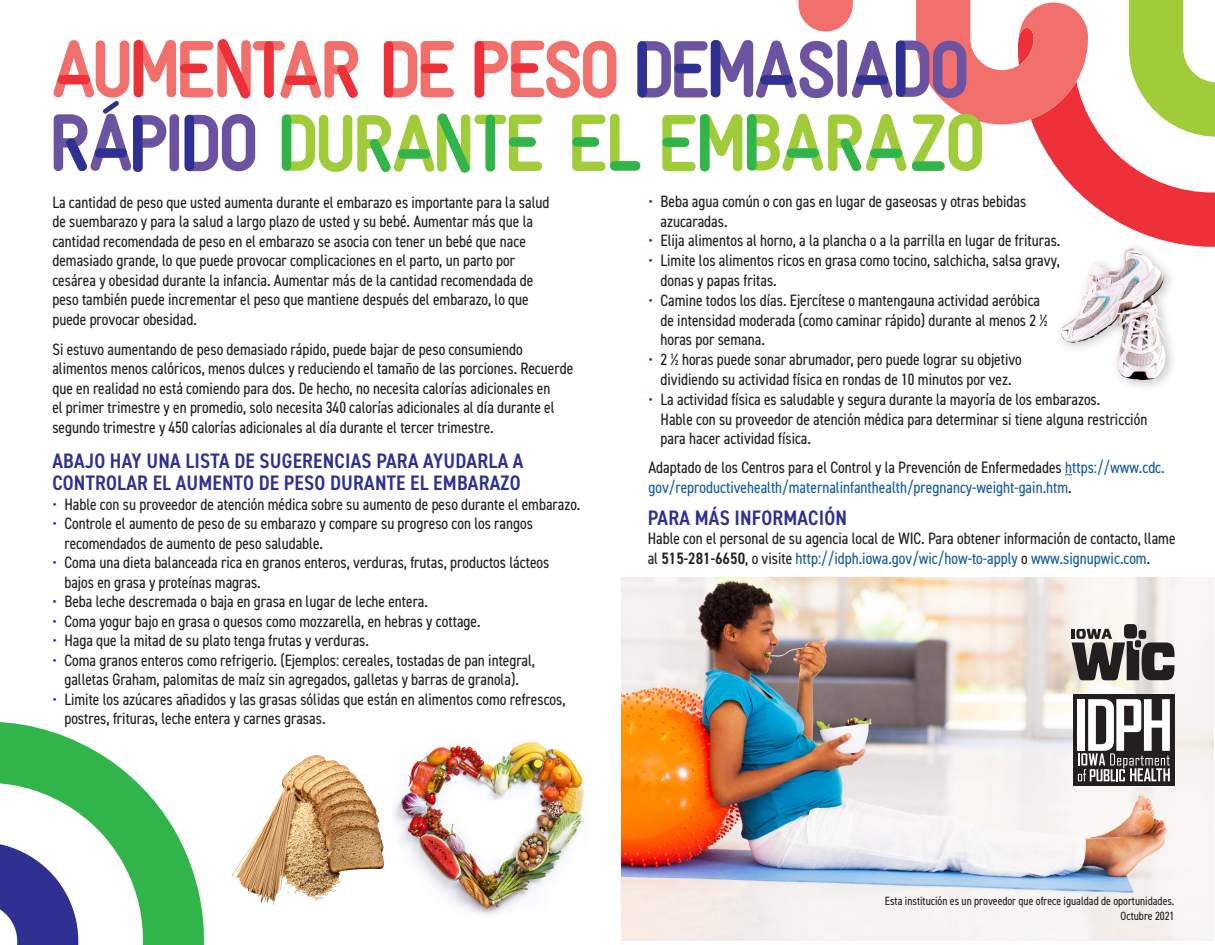
<style>
.page{position:relative;width:1215px;height:945px;background:#fff}
.page>*{position:absolute;margin:0;border:0;box-sizing:border-box;transform-origin:0 0}
.Subheads{font:600 condensed 21px/22.5px "DIN2014";letter-spacing:.01em;color:#2e3092}
.Headlines{font:600 condensed 21px "DIN2014";letter-spacing:.01em;color:#2e3092}
.Headlines-2{font:condensed 16.5px/19.5px "DIN2014";color:#231f20}
.t1{font:condensed 16.5px/19.8px "DIN2014";color:#175d9e}
.t2{font:condensed 12px "DIN2014";color:#231f20}
.s1{color:#2e3092}
.s2{color:#231f20}
.s3{font-weight:600}
.s4{color:#175d9e}
</style>
<div class="page">
<img style="left:621px;top:577px;width:593px;height:364px">
<div style="left:1124px;top:624px;width:13px;height:15px;background:#231f20;border-radius:5px"></div>
<svg style="left:1072px;top:629px;width:102px;height:51px;background:#716c6a"></svg>
<div style="left:1073px;top:695px;width:101px;height:91px;background:#231f20"></div>
<svg style="left:1078px;top:699px;width:92px;height:82px"></svg>
<svg style="left:0;top:722px;width:204px;height:223px"></svg>
<svg style="left:0;top:836px;width:79px;height:109px"></svg>
<div style="left:1055px;top:241px;width:123px;height:151px;background:#231f20;opacity:.25"></div>
<img style="left:1061px;top:248px;width:98px;height:132px">
<img style="left:393px;top:742px;width:191px;height:173px">
<img style="left:231px;top:758px;width:77px;height:147px">
<svg style="left:53px;top:0;width:1162px;height:247px"></svg>
<div style="left:870px;top:149px;width:32px;height:9px;background:#31b44a;border-radius:5px"></div>
<p class="Headlines-2" style="left:52px;top:192px;width:499px">La cantidad de peso que usted aumenta durante el embarazo es importante para la salud de suembarazo y para la salud a largo plazo de usted y su bebé. Aumentar más que la</p>
<p class="Headlines-2" style="left:52px;top:231px;width:475px">cantidad recomendada de peso en el embarazo se asocia con tener un bebé que nace</p>
<p class="Headlines-2" style="left:52px;top:250px;width:483px">demasiado grande, lo que puede provocar complicaciones en el parto, un parto por cesárea y obesidad durante la infancia. Aumentar más de la cantidad recomendada de peso también puede incrementar el peso que mantiene después del embarazo, lo que puede provocar obesidad.</p>
<p class="Headlines-2" style="left:52px;top:339px;width:522px">Si estuvo aumentando de peso demasiado rápido, puede bajar de peso consumiendo alimentos menos calóricos, menos dulces y reduciendo el tamaño de las porciones. Recuerde que en realidad no está comiendo para dos. De hecho, no necesita calorías adicionales en<br>el primer trimestre y en promedio, solo necesita 340 calorías adicionales al día durante el segundo trimestre y 450 calorías adicionales al día durante el tercer trimestre.</p>
<p class="Subheads" style="left:52px;top:449px;width:473px">ABAJO HAY UNA LISTA DE SUGERENCIAS PARA AYUDARLA A<br>CONTROLAR EL AUMENTO DE PESO DURANTE EL EMBARAZO</p>
<p class="Headlines-2" style="left:52px;top:494px;width:530px"><span class="s1">•</span> Hable con su proveedor de atención médica sobre su aumento de peso durante el embarazo.</p>
<p class="Headlines-2" style="left:64px;top:513px;width:470px;text-indent:-12px"><span class="s1">•</span> Controle el aumento de peso de su embarazo y compare su progreso con los rangos recomendados de aumento de peso saludable.</p>
<p class="Headlines-2" style="left:64px;top:552px;width:487px;text-indent:-12px"><span class="s1">•</span> Coma una dieta balanceada rica en granos enteros, verduras, frutas, productos lácteos bajos en grasa y proteínas magras.</p>
<p class="Headlines-2" style="left:52px;top:591px;width:377px"><span class="s1">•</span> Beba leche descremada o baja en grasa en lugar de leche entera.</p>
<p class="Headlines-2" style="left:52px;top:611px;width:430px"><span class="s1">•</span> Coma yogur bajo en grasa o quesos como mozzarella, en hebras y cottage.</p>
<p class="Headlines-2" style="left:52px;top:630px;width:318px"><span class="s1">•</span> Haga que la mitad de su plato tenga frutas y verduras.</p>
<p class="Headlines-2" style="left:52px;top:650px;width:484px"><span class="s1">•</span> Coma granos enteros como refrigerio. (Ejemplos: cereales, tostadas de pan integral,</p>
<p class="Headlines-2" style="left:64px;top:669px;width:456px">galletas Graham, palomitas de maíz sin agregados, galletas y barras de granola).</p>
<p class="Headlines-2" style="left:64px;top:688px;width:503px;text-indent:-12px"><span class="s1">•</span> Limite los azúcares añadidos y las grasas sólidas que están en alimentos como refrescos, postres, frituras, leche entera y carnes grasas.</p>
<p class="Headlines-2" style="left:661px;top:190px;width:367px;text-indent:-12px"><span class="s1">•</span> Beba agua común o con gas en lugar de gaseosas y otras bebidas azucaradas.</p>
<p class="Headlines-2" style="left:649px;top:230px;width:413px"><span class="s1">•</span> Elija alimentos al horno, a la plancha o a la parrilla en lugar de frituras.</p>
<p class="Headlines-2" style="left:661px;top:250px;width:401px;text-indent:-12px"><span class="s1">•</span> Limite los alimentos ricos en grasa como tocino, salchicha, salsa gravy, donas y papas fritas.</p>
<p class="Headlines-2" style="left:661px;top:289px;width:389px;text-indent:-12px"><span class="s1">•</span> Camine todos los días. Ejercítese o mantengauna actividad aeróbica de intensidad moderada (como caminar rápido) durante al menos 2 ½</p>
<p class="Headlines-2" style="left:661px;top:329px;width:106px">horas por semana.</p>
<p class="Headlines-2" style="left:649px;top:349px;width:375px;text-align:center"><span class="s1">•</span> 2 ½ horas puede sonar abrumador, pero puede lograr su objetivo dividiendo su actividad física en rondas de 10 minutos por vez.</p>
<p class="Headlines-2" style="left:661px;top:388px;width:488px;text-indent:-12px"><span class="s1">•</span> La actividad física es saludable y segura durante la mayoría de los embarazos.<br>Hable con su proveedor de atención médica para determinar si tiene alguna restricción para hacer actividad física.</p>
<p class="t1" style="left:649px;top:457px;width:518px"><span class="s2">Adaptado de los Centros para el Control y la Prevención de Enfermedades</span> https://www.cdc. gov/reproductivehealth/maternalinfanthealth/pregnancy-weight-gain.htm<span class="s2">.</span></p>
<p class="Headlines" style="left:648px;top:504px;width:201px">PARA MÁS INFORMACIÓN</p>
<p class="Headlines-2" style="left:648px;top:527px;width:529px">Hable con el personal de su agencia local de WIC. Para obtener información de contacto, llame al <span class="s3">515-281-6650</span>, o visite <span class="s4">http://idph.iowa.gov/wic/how-to-apply</span> o <span class="s4">www.signupwic.com</span>.</p>
<p class="t2" style="left:885px;top:893px;width:291px">Esta institución es un proveedor que ofrece igualdad de oportunidades.</p>
<p class="t2" style="left:1121px;top:908px;width:55px">Octubre 2021</p>
</div>
